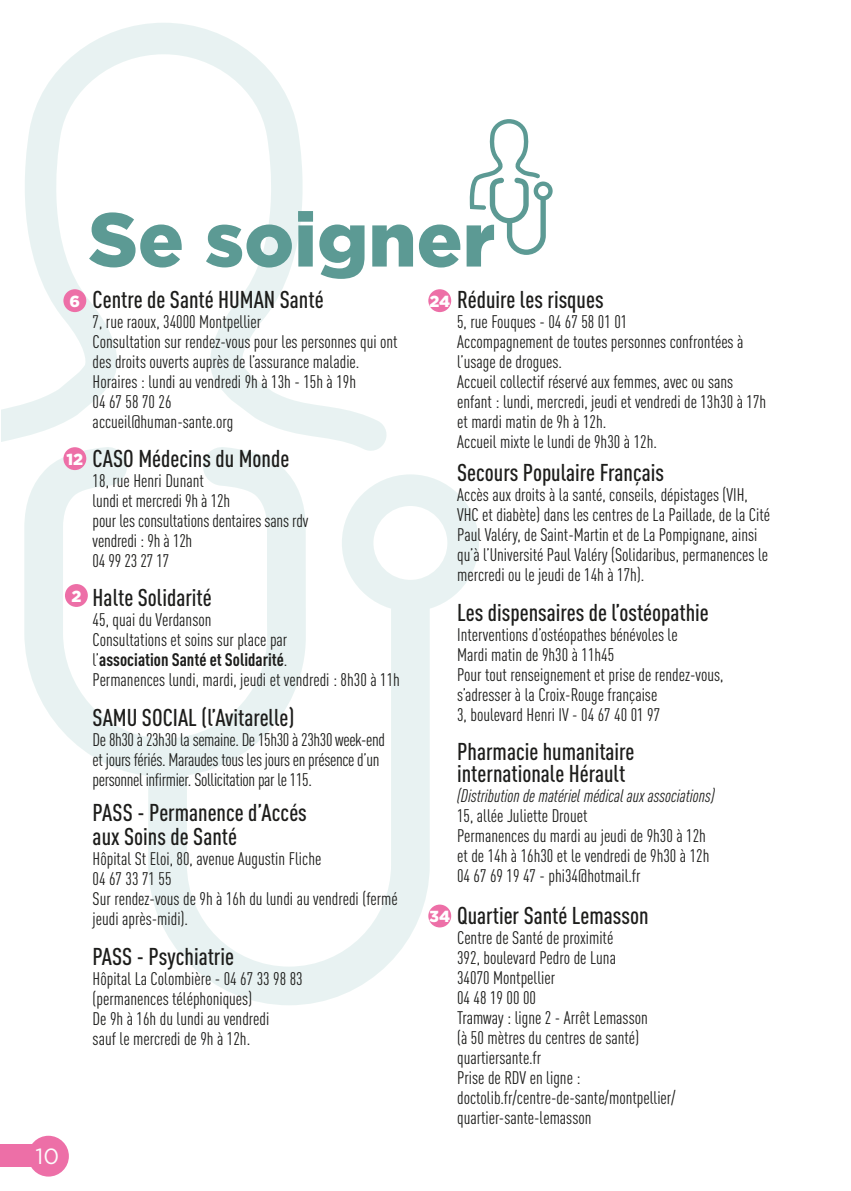
<style>
.page{position:relative;width:851px;height:1191px;background:#fff}
.page>*{position:absolute;margin:0;border:0;box-sizing:border-box;transform-origin:0 0}
.t1{font:900 76px "Gotham";color:#5c9a94}
.t2{font:500 condensed 24px/24px "DINOT";color:#1d1d1b}
.t3{font:22px "Gotham";color:#fcfcfc}
.t4{font:condensed 18px/20px "DINOT";color:#1d1d1b}
.t5{font:condensed 18px/20px "DINOT";letter-spacing:-.02em;color:#1d1d1b}
.t6{font:italic condensed 18px "DINOT";color:#1d1d1b}
.t7{font:900 16px "Gotham";color:#fff}
.s1{font-weight:700}
</style>
<div class="page">
<div style="left:28px;top:1135px;width:41px;height:41px;background:#ed6fa7;border-radius:50%"></div>
<div style="left:0;top:1143px;width:34px;height:23px;background:#ed6fa7"></div>
<svg style="left:148px;top:611px;width:281px;height:394px"></svg>
<svg style="left:32px;top:679px;width:274px;height:102px"></svg>
<svg style="left:389px;top:474px;width:90px;height:137px"></svg>
<svg style="left:1px;top:23px;width:388px;height:656px"></svg>
<svg style="left:469px;top:119px;width:83px;height:136px"></svg>
<div style="left:63px;top:447px;width:23px;height:23px;background:#ed6fa7;border-radius:50%"></div>
<div style="left:63px;top:289px;width:23px;height:23px;background:#ed6fa7;border-radius:50%"></div>
<div style="left:65px;top:584px;width:23px;height:23px;background:#ed6fa7;border-radius:50%"></div>
<div style="left:428px;top:289px;width:23px;height:23px;background:#ed6fa7;border-radius:50%"></div>
<div style="left:428px;top:904px;width:23px;height:23px;background:#ed6fa7;border-radius:50%"></div>
<p class="t3" style="left:36px;top:1142px;width:25px">10</p>
<h1 class="t1" style="left:88px;top:187px;width:408px">Se soigner</h1>
<h2 class="t2" style="left:93px;top:287px;width:232px">Centre de Santé HUMAN Santé</h2>
<p class="t4" style="left:93px;top:311px;width:306px">7, rue raoux, 34000 Montpellier<br>Consultation sur rendez-vous pour les personnes qui ont des droits ouverts auprès de l’assurance maladie.<br>Horaires : lundi au vendredi 9h à 13h - 15h à 19h<br>04 67 58 70 26<br>accueil@human-sante.org</p>
<h2 class="t2" style="left:93px;top:446px;width:198px">CASO Médecins du Monde</h2>
<p class="t4" style="left:93px;top:470px;width:217px">18, rue Henri Dunant<br>lundi et mercredi 9h à 12h<br>pour les consultations dentaires sans rdv vendredi : 9h à 12h<br>04 99 23 27 17</p>
<h2 class="t2" style="left:93px;top:585px;width:121px">Halte Solidarité</h2>
<p class="t4" style="left:93px;top:610px;width:309px">45, quai du Verdanson<br>Consultations et soins sur place par<br>l’<span class="s1">association Santé et Solidarité</span>.<br>Permanences lundi, mardi, jeudi et vendredi : 8h30 à 11h</p>
<h2 class="t2" style="left:93px;top:705px;width:203px">SAMU SOCIAL (l’Avitarelle)</h2>
<p class="t5" style="left:93px;top:729px;width:294px">De 8h30 à 23h30 la semaine. De 15h30 à 23h30 week-end et jours fériés. Maraudes tous les jours en présence d’un personnel infirmier. Sollicitation par le 115.</p>
<h2 class="t2" style="left:93px;top:800px;width:216px">PASS - Permanence d’Accés aux Soins de Santé</h2>
<p class="t4" style="left:93px;top:848px;width:306px">Hôpital St Eloi, 80, avenue Augustin Fliche<br>04 67 33 71 55<br>Sur rendez-vous de 9h à 16h du lundi au vendredi (fermé jeudi après-midi).</p>
<h2 class="t2" style="left:93px;top:943px;width:143px">PASS - Psychiatrie</h2>
<p class="t4" style="left:93px;top:968px;width:211px">Hôpital La Colombière - 04 67 33 98 83 (permanences téléphoniques)<br>De 9h à 16h du lundi au vendredi<br>sauf le mercredi de 9h à 12h.</p>
<h2 class="t2" style="left:457px;top:287px;width:148px">Réduire les risques</h2>
<p class="t4" style="left:457px;top:311px;width:310px">5, rue Fouques - 04 67 58 01 01<br>Accompagnement de toutes personnes confrontées à l’usage de drogues.<br>Accueil collectif réservé aux femmes, avec ou sans enfant : lundi, mercredi, jeudi et vendredi de 13h30 à 17h et mardi matin de 9h à 12h.<br>Accueil mixte le lundi de 9h30 à 12h.</p>
<h2 class="t2" style="left:457px;top:460px;width:208px">Secours Populaire Français</h2>
<p class="t4" style="left:457px;top:485px;width:314px">Accès aux droits à la santé, conseils, dépistages (VIH, VHC et diabète) dans les centres de La Paillade, de la Cité Paul Valéry, de Saint-Martin et de La Pompignane, ainsi qu’à l’Université Paul Valéry (Solidaribus, permanences le mercredi ou le jeudi de 14h à 17h).</p>
<h2 class="t2" style="left:457px;top:600px;width:253px">Les dispensaires de l’ostéopathie</h2>
<p class="t4" style="left:457px;top:624px;width:268px">Interventions d’ostéopathes bénévoles le<br>Mardi matin de 9h30 à 11h45<br>Pour tout renseignement et prise de rendez-vous, s’adresser à la Croix-Rouge française<br>3, boulevard Henri IV - 04 67 40 01 97</p>
<h2 class="t2" style="left:457px;top:740px;width:179px;line-height:22px">Pharmacie humanitaire internationale Hérault</h2>
<p class="t6" style="left:457px;top:785px;width:259px">(Distribution de matériel médical aux associations)</p>
<p class="t4" style="left:457px;top:805px;width:254px">15, allée Juliette Drouet<br>Permanences du mardi au jeudi de 9h30 à 12h et de 14h à 16h30 et le vendredi de 9h30 à 12h 04 67 69 19 47 - phi34@hotmail.fr</p>
<h2 class="t2" style="left:457px;top:903px;width:193px">Quartier Santé Lemasson</h2>
<p class="t4" style="left:457px;top:927px;width:220px">Centre de Santé de proximité<br>392, boulevard Pedro de Luna<br>34070 Montpellier<br>04 48 19 00 00<br>Tramway : ligne 2 - Arrêt Lemasson<br>(à 50 mètres du centres de santé) quartiersante.fr<br>Prise de RDV en ligne : doctolib.fr/centre-de-sante/montpellier/ quartier-sante-lemasson</p>
<p class="t7" style="left:70px;top:290px;width:12px">6</p>
<p class="t7" style="left:429px;top:290px;width:22px">24</p>
<p class="t7" style="left:66px;top:448px;width:18px">12</p>
<p class="t7" style="left:71px;top:585px;width:11px">2</p>
<p class="t7" style="left:429px;top:905px;width:23px">34</p>
</div>
